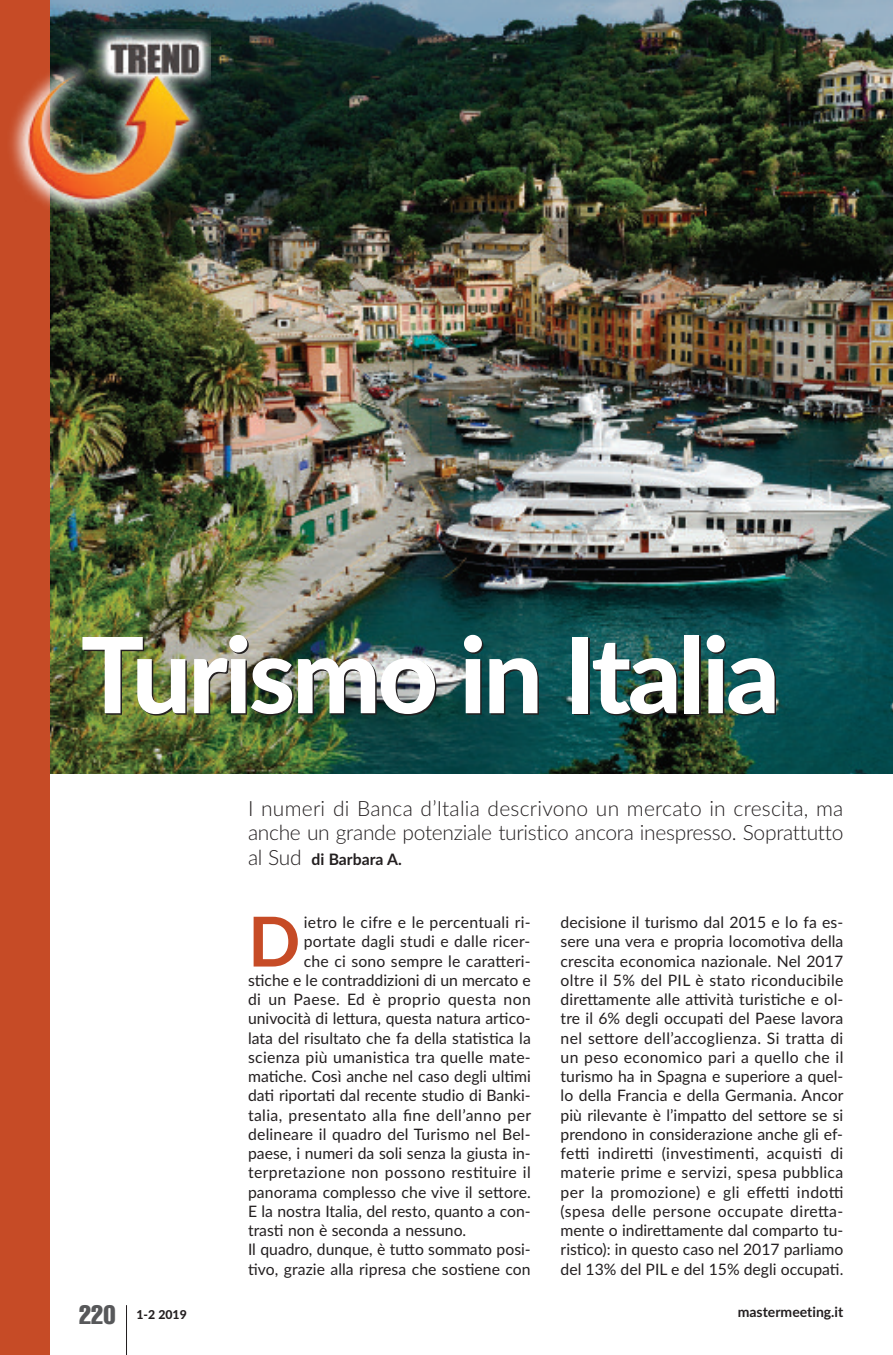
<style>
.page{position:relative;width:893px;height:1355px;background:#fff}
.page>*{position:absolute;margin:0;border:0;box-sizing:border-box;transform-origin:0 0}
.t1{font:800 105px "Lato";letter-spacing:-.03em;color:#fff}
.t2{font:700 68.77px "Lato";color:#c64b26}
.t3{font:extra-condensed 26.25px "Helvetica";color:#57585a}
.t4{font:300 21px/24.5px "Lato";letter-spacing:-.015em;color:#231f20}
.t5{font:15.75px/19.2px "Lato";color:#231f20;text-align:justify}
.t6{font:15.75px "Lato";letter-spacing:.025em;color:#231f20}
.t7{font:15.75px "Lato";letter-spacing:.02em;color:#231f20}
.t8{font:700 15.75px "Lato";color:#231f20}
.t9{font:700 14px "Lato";color:#231f20}
.t10{font:800 12.25px "Lato";color:#231f20}
.s1{font-weight:300;font-size:21px}
</style>
<div class="page">
<img style="left:50px;top:0;width:843px;height:773px">
<hr style="left:126px;top:1305px;width:1px;height:49px;background:#231f20">
<div style="left:0;top:0;width:50px;height:1354px;background:#c64b26"></div>
<img style="left:10px;top:29px;width:200px;height:191px">
<h1 class="t1" style="left:81px;top:615px;width:700px">Turismo in Italia</h1>
<h3 class="t4" style="left:248px;top:796px;width:597px">I numeri di Banca d’Italia descrivono un mercato in crescita, ma anche un grande potenziale turistico ancora inespresso. Soprattutto</h3>
<p class="t8" style="left:248px;top:850px;width:155px"><span class="s1">al Sud</span> di Barbara A.</p>
<h3 class="t3" style="left:79px;top:1305px;width:38px">220</h3>
<h2 class="t2" style="left:248px;top:902px;width:54px">D</h2>
<p class="t7" style="left:304px;top:913px;width:228px">ietro le cifre e le percentuali ri-</p>
<p class="t5" style="left:304px;top:932px;width:228px">portate dagli studi e dalle ricer-</p>
<p class="t5" style="left:304px;top:951px;width:228px">che ci sono sempre le caratteri-</p>
<p class="t5" style="left:248px;top:970px;width:284px">stiche e le contraddizioni di un mercato e</p>
<p class="t6" style="left:248px;top:990px;width:284px">di un Paese. Ed è proprio questa non</p>
<p class="t5" style="left:248px;top:1009px;width:284px">univocità di lettura, questa natura artico-</p>
<p class="t5" style="left:248px;top:1028px;width:284px">lata del risultato che fa della statistica la</p>
<p class="t7" style="left:248px;top:1048px;width:284px">scienza più umanistica tra quelle mate-</p>
<p class="t5" style="left:248px;top:1066px;width:284px">matiche. Così anche nel caso degli ultimi</p>
<p class="t5" style="left:248px;top:1086px;width:284px">dati riportati dal recente studio di Banki-</p>
<p class="t6" style="left:248px;top:1105px;width:285px">talia, presentato alla fine dell’anno per</p>
<p class="t5" style="left:248px;top:1124px;width:284px">delineare il quadro del Turismo nel Bel-</p>
<p class="t5" style="left:248px;top:1143px;width:284px">paese, i numeri da soli senza la giusta in-</p>
<p class="t6" style="left:248px;top:1163px;width:284px">terpretazione non possono restituire il</p>
<p class="t5" style="left:248px;top:1182px;width:284px">panorama complesso che vive il settore.</p>
<p class="t5" style="left:248px;top:1201px;width:284px">E la nostra Italia, del resto, quanto a con-</p>
<p class="t5" style="left:248px;top:1220px;width:220px">trasti non è seconda a nessuno.</p>
<p class="t5" style="left:248px;top:1240px;width:284px">Il quadro, dunque, è tutto sommato posi-</p>
<p class="t5" style="left:248px;top:1259px;width:284px">tivo, grazie alla ripresa che sostiene con</p>
<p class="t5" style="left:561px;top:912px;width:285px">decisione il turismo dal 2015 e lo fa es&shy;sere una vera e propria locomotiva della crescita economica nazionale. Nel 2017 oltre il 5% del PIL è stato riconducibile direttamente alle attività turistiche e ol&shy;tre il 6% degli occupati del Paese lavora nel settore dell’accoglienza. Si tratta di un peso economico pari a quello che il turismo ha in Spagna e superiore a quel&shy;lo della Francia e della Germania. Ancor più rilevante è l’impatto del settore se si prendono in considerazione anche gli ef&shy;fetti indiretti (investimenti, acquisti di materie prime e servizi, spesa pubblica per la promozione) e gli effetti indotti (spesa delle persone occupate diretta&shy;mente o indirettamente dal comparto tu&shy;ristico): in questo caso nel 2017 parliamo del 13% del PIL e del 15% degli occupati.</p>
<p class="t10" style="left:136px;top:1307px;width:52px">1-2 2019</p>
<p class="t9" style="left:738px;top:1303px;width:107px">mastermeeting.it</p>
</div>
